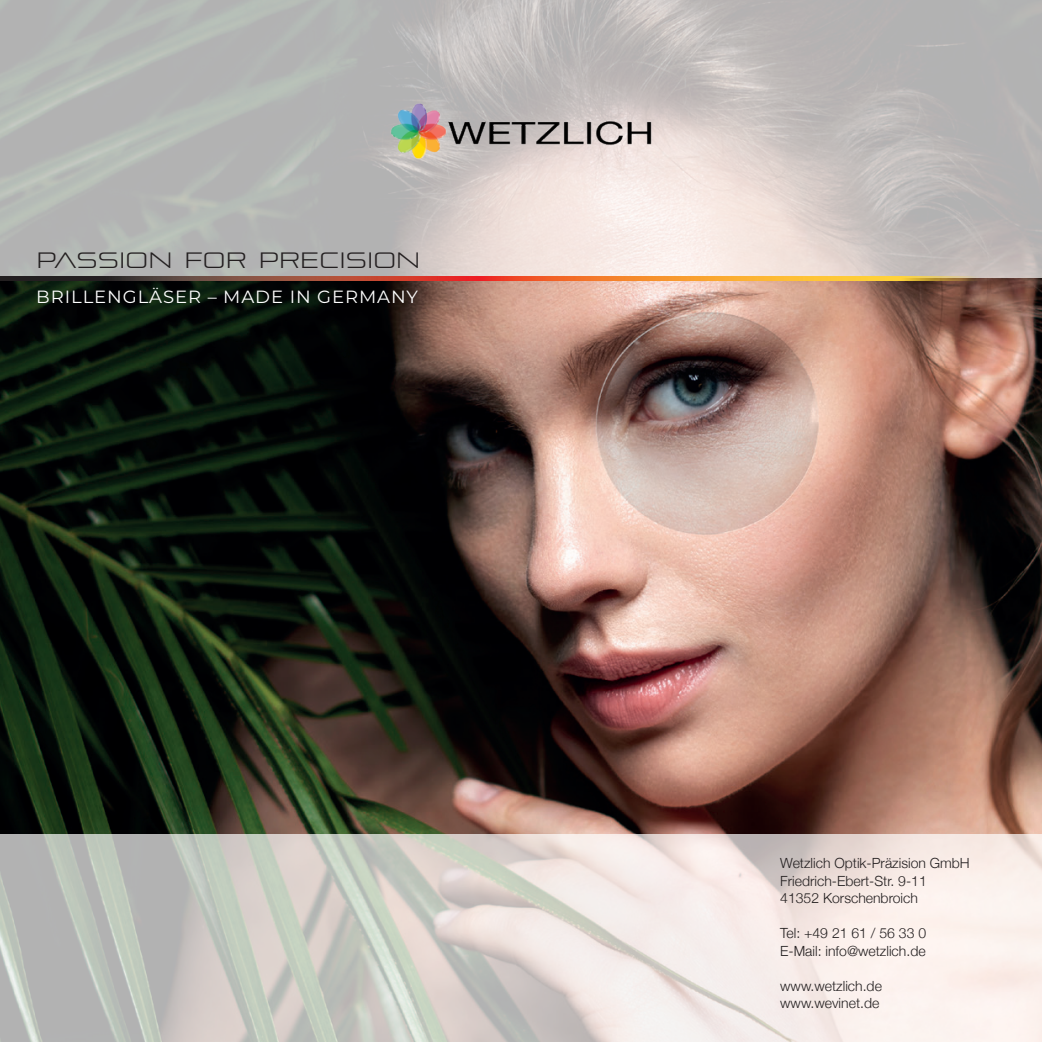
<style>
.page{position:relative;width:1042px;height:1042px;background:#fff}
.page>*{position:absolute;margin:0;border:0;box-sizing:border-box;transform-origin:0 0}
.t1{font:22.05px "Pirulen Lt";letter-spacing:.05em;color:#231f20}
.t2{font:17.68px "Montserrat";letter-spacing:.05em;color:#fff}
.t3{font:300 14px/17.5px "Helvetica Neue";color:#231f20}
</style>
<div class="page">
<img style="left:0;top:281px;width:1042px;height:553px">
<svg style="left:0;top:0;width:1042px;height:277px;fill:#b7b8b5"></svg>
<svg style="left:0;top:834px;width:1042px;height:208px"></svg>
<img style="left:389px;top:99px;width:264px;height:64px">
<img style="left:0;top:277px;width:1042px;height:4px">
<h1 class="t1" style="left:37px;top:247px;width:384px">PASSION FOR PRECISION</h1>
<p class="t2" style="left:36px;top:284px;width:383px">BRILLENGLÄSER – MADE IN GERMANY</p>
<p class="t3" style="left:780px;top:853px;width:191px">Wetzlich Optik-Präzision GmbH<br>Friedrich-Ebert-Str. 9-11<br>41352 Korschenbroich</p>
<p class="t3" style="left:780px;top:923px;width:147px">Tel: +49 21 61 / 56 33 0<br>E-Mail: info@wetzlich.de</p>
<p class="t3" style="left:780px;top:976px;width:103px">www.wetzlich.de www.wevinet.de</p>
</div>
